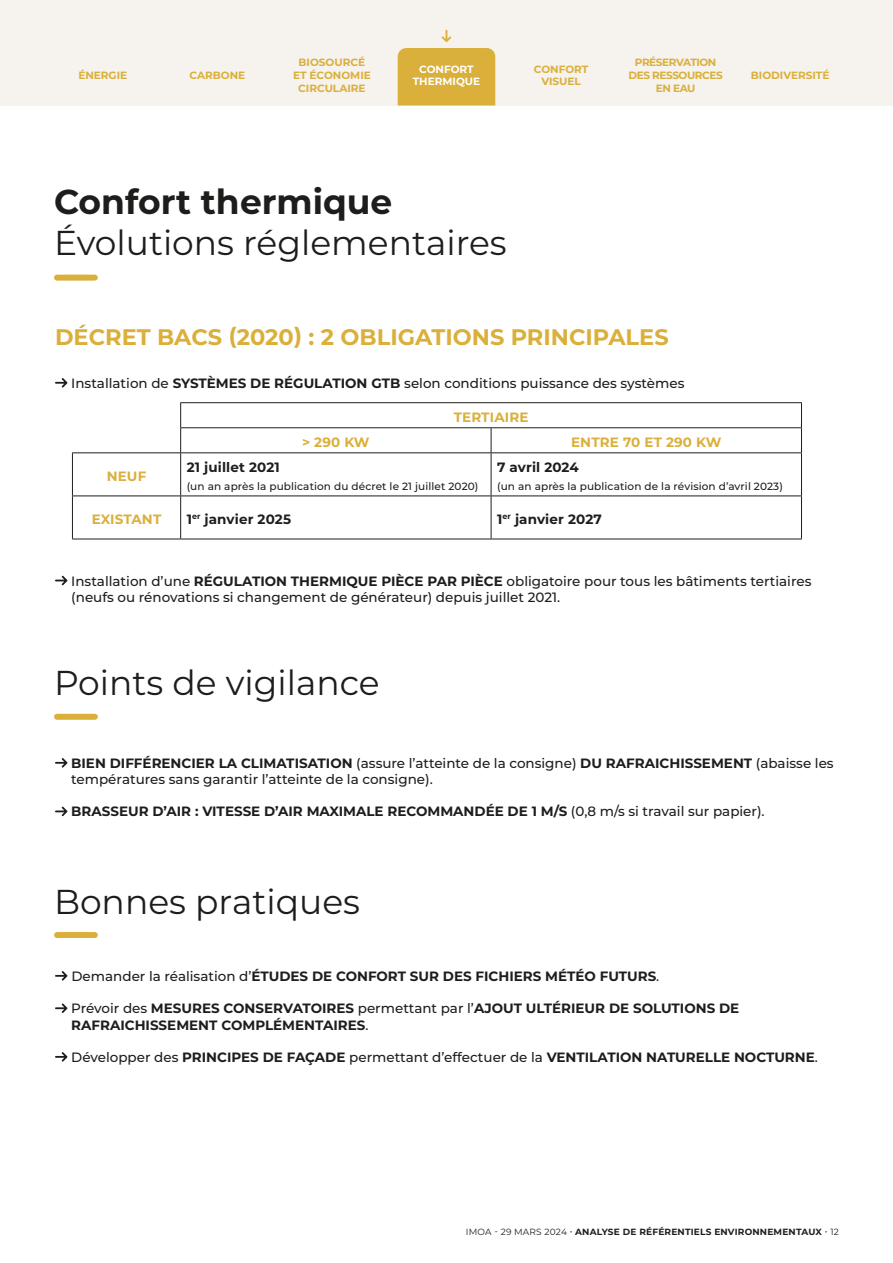
<style>
.page{position:relative;width:893px;height:1263px;background:#fff}
.page>*{position:absolute;margin:0;border:0;box-sizing:border-box;transform-origin:0 0}
.t1{font:34.5px "Montserrat";color:#1d1d1b}
.t2{font:700 34.5px "Montserrat";color:#1d1d1b}
.t3{font:700 22.5px "Montserrat";color:#daaf3a}
.t4{font:700 13.5px/16.2px "Montserrat";color:#1d1d1b}
.t5{font:500 13.5px/16.2px "Montserrat";color:#1d1d1b}
.t6{font:700 13.5px "Montserrat";letter-spacing:.01em;color:#daaf3a}
.t7{font:500 10.5px "Montserrat";letter-spacing:.01em;color:#1d1d1b}
.t8{font:700 10.5px/12.6px "Montserrat";color:#daaf3a;text-align:center}
.t9{font:700 10.5px/12.6px "Montserrat";letter-spacing:-.04em;color:#daaf3a;text-align:center}
.t10{font:700 10.5px/12.6px "Montserrat";color:#fff;text-align:center}
.t11{font:700 9px "Montserrat";letter-spacing:.02em;color:#1d1d1b}
.s1{font-weight:700}
.s2{font-weight:500}
.s3{font-weight:400}
</style>
<div class="page">
<div style="left:57px;top:275px;width:38px;height:6px;background:#daaf3a"></div>
<svg style="left:55px;top:378px;width:12px;height:10px"></svg>
<hr style="left:180px;top:402px;width:311px;height:1px;background:#1d1d1b">
<hr style="left:491px;top:402px;width:311px;height:1px;background:#1d1d1b">
<hr style="left:180px;top:427px;width:311px;height:1px;background:#1d1d1b">
<hr style="left:491px;top:427px;width:311px;height:1px;background:#1d1d1b">
<svg style="left:491px;top:428px;width:1px;height:24px"></svg>
<hr style="left:181px;top:452px;width:310px;height:1px;background:#1d1d1b">
<hr style="left:491px;top:452px;width:311px;height:1px;background:#1d1d1b">
<hr style="left:181px;top:495px;width:310px;height:1px;background:#1d1d1b">
<hr style="left:491px;top:495px;width:311px;height:1px;background:#1d1d1b">
<hr style="left:181px;top:539px;width:310px;height:1px;background:#1d1d1b">
<hr style="left:491px;top:539px;width:311px;height:1px;background:#1d1d1b">
<hr style="left:180px;top:453px;width:1px;height:42px;background:#1d1d1b">
<hr style="left:72px;top:495px;width:109px;height:1px;background:#1d1d1b">
<hr style="left:180px;top:496px;width:1px;height:43px;background:#1d1d1b">
<hr style="left:72px;top:452px;width:109px;height:1px;background:#1d1d1b">
<hr style="left:72px;top:539px;width:109px;height:1px;background:#1d1d1b">
<hr style="left:491px;top:453px;width:1px;height:42px;background:#1d1d1b">
<hr style="left:491px;top:496px;width:1px;height:43px;background:#1d1d1b">
<svg style="left:180px;top:403px;width:1px;height:49px"></svg>
<hr style="left:72px;top:453px;width:1px;height:42px;background:#1d1d1b">
<hr style="left:72px;top:496px;width:1px;height:43px;background:#1d1d1b">
<svg style="left:801px;top:403px;width:1px;height:49px"></svg>
<hr style="left:801px;top:453px;width:1px;height:42px;background:#1d1d1b">
<hr style="left:801px;top:496px;width:1px;height:43px;background:#1d1d1b">
<svg style="left:55px;top:576px;width:12px;height:9px"></svg>
<div style="left:57px;top:714px;width:38px;height:6px;background:#daaf3a"></div>
<div style="left:57px;top:932px;width:38px;height:6px;background:#daaf3a"></div>
<svg style="left:55px;top:758px;width:12px;height:10px"></svg>
<svg style="left:55px;top:806px;width:12px;height:10px"></svg>
<svg style="left:55px;top:971px;width:12px;height:10px"></svg>
<svg style="left:55px;top:1003px;width:12px;height:10px"></svg>
<svg style="left:55px;top:1052px;width:12px;height:10px"></svg>
<div style="left:0;top:0;width:893px;height:105px;background:#f6f2ed"></div>
<div style="left:398px;top:48px;width:97px;height:57px;background:#daaf3a"></div>
<svg style="left:442px;top:30px;width:9px;height:12px"></svg>
<p class="t8" style="left:78px;top:69px;width:50px">ÉNERGIE</p>
<p class="t8" style="left:189px;top:69px;width:57px">CARBONE</p>
<p class="t8" style="left:293px;top:56px;width:79px">BIOSOURCÉ<br>ET ÉCONOMIE<br>CIRCULAIRE</p>
<p class="t10" style="left:413px;top:62px;width:69px">CONFORT<br>THERMIQUE</p>
<p class="t8" style="left:534px;top:62px;width:56px">CONFORT<br>VISUEL</p>
<p class="t9" style="left:628px;top:56px;width:96px">PRÉSERVATION<br>DES RESSOURCES<br>EN EAU</p>
<p class="t8" style="left:751px;top:69px;width:80px">BIODIVERSITÉ</p>
<h1 class="t2" style="left:54px;top:177px;width:340px">Confort thermique</h1>
<h1 class="t1" style="left:54px;top:219px;width:454px">Évolutions réglementaires</h1>
<h2 class="t3" style="left:55px;top:320px;width:615px">DÉCRET BACS (2020) : 2 OBLIGATIONS PRINCIPALES</h2>
<p class="t5" style="left:71px;top:374px;width:615px">Installation de <span class="s1">SYSTÈMES DE RÉGULATION GTB</span> selon conditions puissance des systèmes</p>
<p class="t6" style="left:454px;top:407px;width:76px">TERTIAIRE</p>
<p class="t6" style="left:302px;top:432px;width:69px">&gt; 290 KW</p>
<p class="t6" style="left:571px;top:432px;width:152px">ENTRE 70 ET 290 KW</p>
<p class="t6" style="left:107px;top:466px;width:41px">NEUF</p>
<p class="t4" style="left:497px;top:458px;width:83px">7 avril 2024</p>
<p class="t7" style="left:497px;top:479px;width:287px">(un an après la publication de la révision d’avril 2023)</p>
<p class="t4" style="left:187px;top:458px;width:95px">21 juillet 2021</p>
<p class="t7" style="left:187px;top:479px;width:293px">(un an après la publication du décret le 21 juillet 2020)</p>
<p class="t6" style="left:92px;top:509px;width:71px">EXISTANT</p>
<p class="t4" style="left:187px;top:510px;width:106px">1<sup>er</sup> janvier 2025</p>
<p class="t4" style="left:497px;top:510px;width:106px">1<sup>er</sup> janvier 2027</p>
<p class="t5" style="left:71px;top:572px;width:742px">Installation d’une <span class="s1">RÉGULATION THERMIQUE PIÈCE PAR PIÈCE</span> obligatoire pour tous les bâtiments tertiaires (neufs ou rénovations si changement de générateur) depuis juillet 2021.</p>
<h1 class="t1" style="left:54px;top:659px;width:327px">Points de vigilance</h1>
<p class="t5" style="left:71px;top:754px;width:764px"><span class="s1">BIEN DIFFÉRENCIER LA CLIMATISATION</span> (assure l’atteinte de la consigne) <span class="s1">DU RAFRAICHISSEMENT</span> (abaisse les températures sans garantir l’atteinte de la consigne).</p>
<p class="t4" style="left:71px;top:803px;width:695px">BRASSEUR D’AIR : VITESSE D’AIR MAXIMALE RECOMMANDÉE DE 1 M/S <span class="s2">(0,8 m/s si travail sur papier).</span></p>
<h1 class="t1" style="left:54px;top:878px;width:308px">Bonnes pratiques</h1>
<p class="t4" style="left:71px;top:967px;width:589px"><span class="s2">Demander la réalisation d’</span>ÉTUDES DE CONFORT SUR DES FICHIERS MÉTÉO FUTURS<span class="s2">.</span></p>
<p class="t4" style="left:71px;top:1000px;width:670px"><span class="s2">Prévoir des</span> MESURES CONSERVATOIRES <span class="s2">permettant par l’</span>AJOUT ULTÉRIEUR DE SOLUTIONS DE<br>RAFRAICHISSEMENT COMPLÉMENTAIRES<span class="s2">.</span></p>
<p class="t4" style="left:71px;top:1048px;width:748px"><span class="s2">Développer des</span> PRINCIPES DE FAÇADE <span class="s2">permettant d’effectuer de la</span> VENTILATION NATURELLE NOCTURNE<span class="s2">.</span></p>
<p class="t11" style="left:466px;top:1225px;width:375px"><span class="s3">IMOA - 29 MARS 2024 •</span> ANALYSE DE RÉFÉRENTIELS ENVIRONNEMENTAUX <span class="s3">• 12</span></p>
</div>
